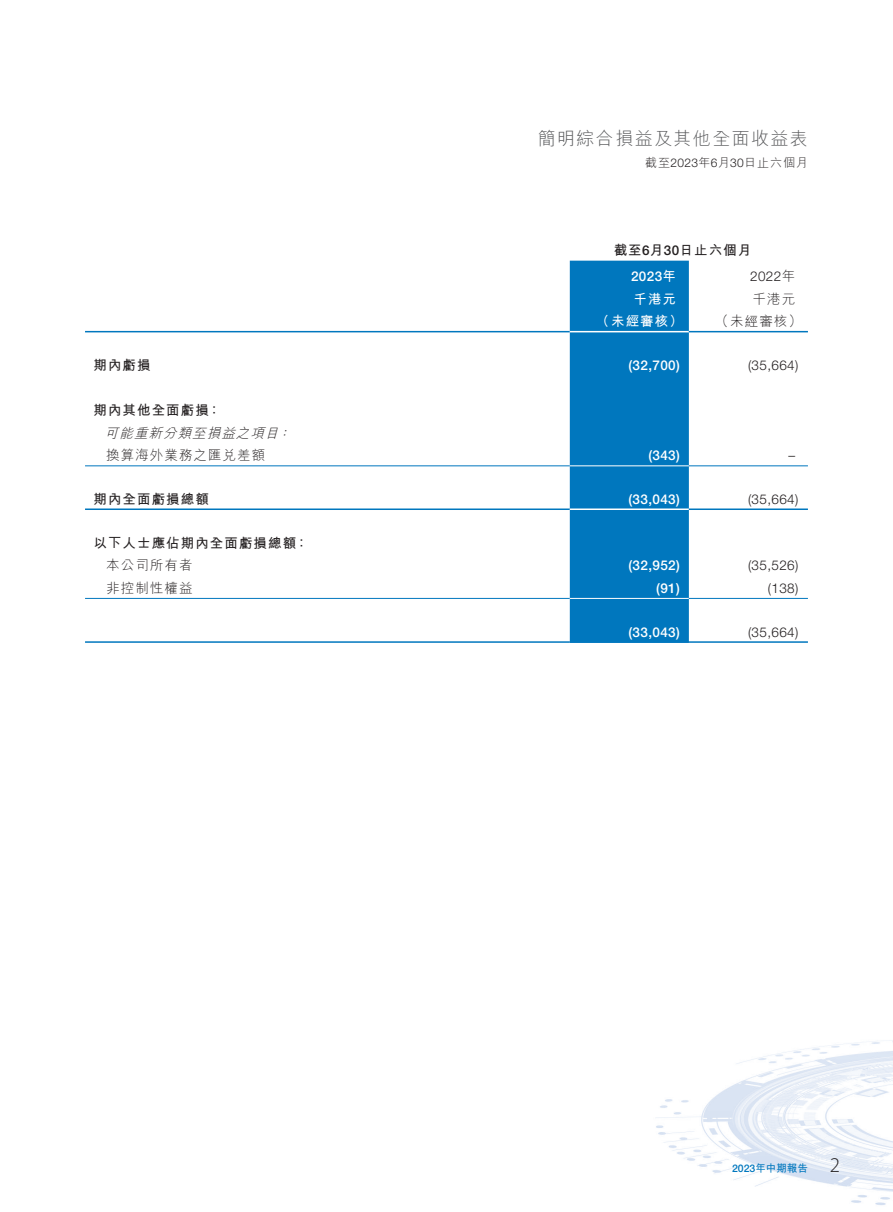
<style>
.page{position:relative;width:893px;height:1212px;background:#fff}
.page>*{position:absolute;margin:0;border:0;box-sizing:border-box;transform-origin:0 0}
.t1{font:300 21px "Myriad Pro";color:#231f20}
.t2{font:300 18px "M Hei HK";letter-spacing:.08em;color:#57585a}
.t3{font:700 13.5px "M Hei HK";letter-spacing:.08em;color:#231f20}
.t4{font:500 13.5px "Helvetica Neue LT Std";letter-spacing:.03em;color:#fff}
.t5{font:300 13.5px "Helvetica Neue LT Std";letter-spacing:.03em;color:#231f20}
.t6{font:300 13.5px "M Hei HK";letter-spacing:.08em;color:#231f20}
.t7{font:italic 300 13.5px "M Hei HK";color:#231f20}
.t8{font:700 13.5px "M Hei HK";letter-spacing:.08em;color:#fff}
.t9{font:300 12px "M Hei HK";letter-spacing:.08em;color:#231f20}
.t10{font:700 10.5px "M Hei HK";color:#0077be}
.s1{font-family:"Helvetica Neue LT Std"}
.s2{font-family:"Helvetica Neue LT Std";font-weight:500}
.s3{font-family:"M Hei HK";font-weight:700}
.s4{font-family:"M Hei HK"}
</style>
<div class="page">
<img style="left:85px;top:260px;width:808px;height:945px">
<div style="left:570px;top:261px;width:119px;height:380px;background:#0077be"></div>
<hr style="left:85px;top:331px;width:485px;height:1px;background:#0077be">
<hr style="left:570px;top:331px;width:119px;height:1px;background:#fff">
<hr style="left:689px;top:331px;width:119px;height:1px;background:#0077be">
<hr style="left:85px;top:465px;width:485px;height:1px;background:#0077be">
<hr style="left:570px;top:465px;width:119px;height:1px;background:#fff">
<hr style="left:689px;top:465px;width:119px;height:1px;background:#0077be">
<hr style="left:85px;top:508px;width:485px;height:2px;background:#0077be">
<hr style="left:570px;top:508px;width:119px;height:2px;background:#fff">
<hr style="left:689px;top:508px;width:119px;height:2px;background:#0077be">
<hr style="left:85px;top:598px;width:485px;height:1px;background:#0077be">
<hr style="left:570px;top:598px;width:119px;height:1px;background:#fff">
<hr style="left:689px;top:598px;width:119px;height:1px;background:#0077be">
<hr style="left:85px;top:641px;width:485px;height:2px;background:#0077be">
<hr style="left:570px;top:641px;width:119px;height:2px;background:#0077be">
<hr style="left:689px;top:641px;width:119px;height:2px;background:#0077be">
<h2 class="t2" style="left:538px;top:129px;width:272px">簡明綜合損益及其他全面收益表</h2>
<p class="t9" style="left:645px;top:156px;width:164px">截至<span class="s1">2023</span>年 月<span class="s1">6 30</span>日止六個月</p>
<p class="t3" style="left:614px;top:240px;width:139px">截至 月<span class="s2">6 30</span>日止六個月</p>
<p class="t4" style="left:631px;top:269px;width:47px">2023<span class="s3">年</span></p>
<p class="t5" style="left:750px;top:268px;width:47px">2022<span class="s4">年</span></p>
<p class="t8" style="left:633px;top:289px;width:44px">千港元</p>
<p class="t6" style="left:753px;top:292px;width:44px">千港元</p>
<p class="t8" style="left:596px;top:312px;width:88px">（未經審核）</p>
<p class="t6" style="left:715px;top:315px;width:88px">（未經審核(</p>
<p class="t3" style="left:94px;top:355px;width:59px">期內虧損</p>
<p class="t3" style="left:94px;top:400px;width:129px">期內其他全面虧損：</p>
<p class="t4" style="left:628px;top:357px;width:53px">)32,700(</p>
<p class="t5" style="left:748px;top:357px;width:52px">)35,664(</p>
<p class="t7" style="left:105px;top:426px;width:179px">可能重新分類至損益之項目</p>
<p class="t7" style="left:277px;top:426px;width:19px">：</p>
<p class="t6" style="left:106px;top:448px;width:161px">換算海外業務之匯兌差額</p>
<p class="t4" style="left:648px;top:447px;width:33px">)343(</p>
<p class="t5" style="left:788px;top:447px;width:8px">–</p>
<p class="t3" style="left:94px;top:489px;width:117px">期內全面虧損總額</p>
<p class="t3" style="left:94px;top:533px;width:216px">以下人士應佔期內全面虧損總額：</p>
<p class="t4" style="left:628px;top:491px;width:53px">)33,043(</p>
<p class="t5" style="left:748px;top:491px;width:52px">)35,664(</p>
<p class="t6" style="left:106px;top:558px;width:88px">本公司所有者</p>
<p class="t4" style="left:628px;top:557px;width:53px">)32,952(</p>
<p class="t5" style="left:748px;top:557px;width:52px">)35,526(</p>
<p class="t6" style="left:106px;top:581px;width:88px">非控制性權益</p>
<p class="t4" style="left:656px;top:580px;width:25px">)91(</p>
<p class="t5" style="left:768px;top:580px;width:32px">)138(</p>
<p class="t4" style="left:628px;top:624px;width:53px">)33,043(</p>
<p class="t5" style="left:748px;top:623px;width:52px">)35,664(</p>
<p class="t10" style="left:732px;top:1160px;width:77px"><span class="s2">2023</span>年中期報告</p>
<h1 class="t1" style="left:830px;top:1152px;width:12px">2</h1>
</div>
